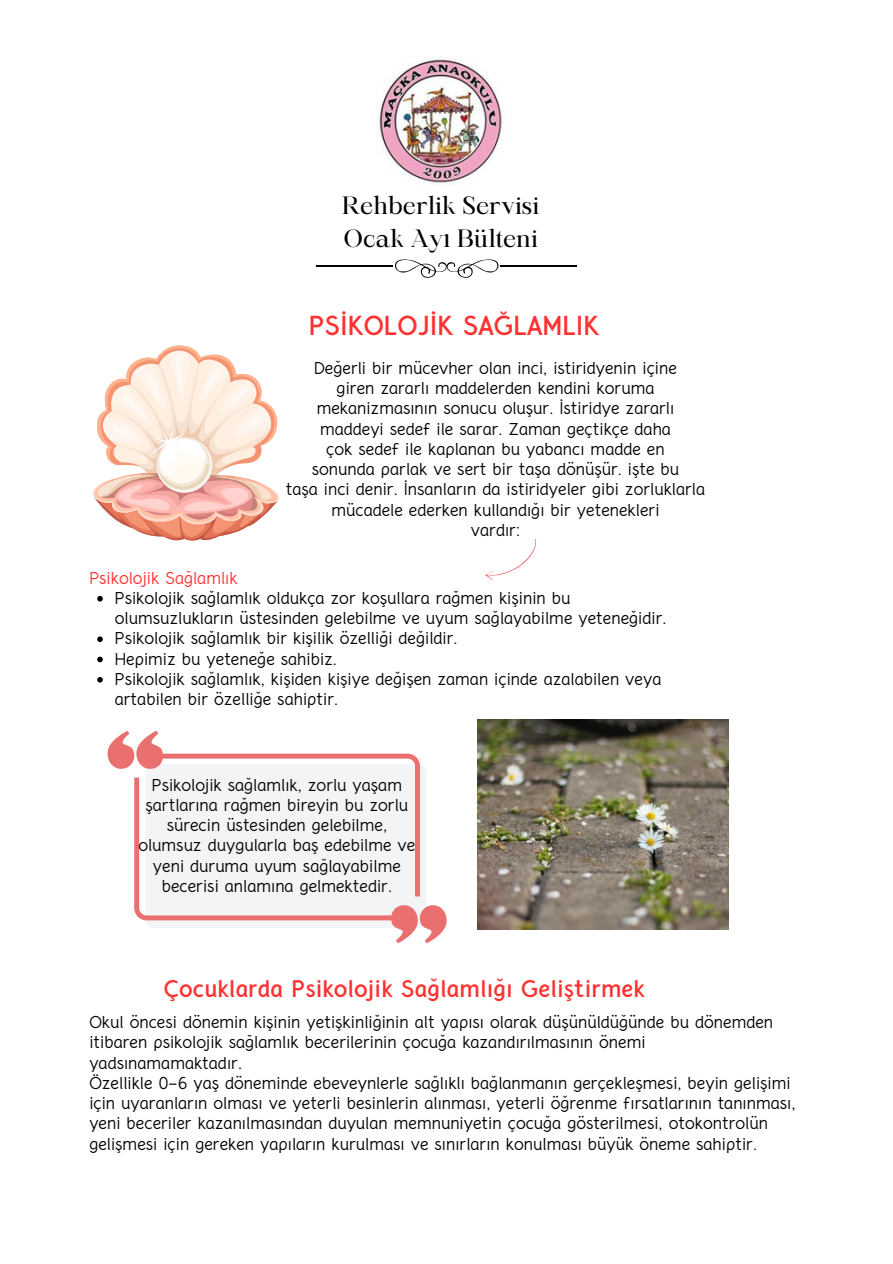
<style>
.page{position:relative;width:893px;height:1264px;background:#fff}
.page>*{position:absolute;margin:0;border:0;box-sizing:border-box;transform-origin:0 0}
.t1{font:24px "Maharlika";color:#000}
.t2{font:700 24px "Crusoe Text";color:#ff3131}
.t3{font:700 21px "Crusoe Text";color:#ff3131}
.t4{font:15px/20.2px "Crusoe Text";color:#000}
.t5{font:15px "Crusoe Text";color:#ff3131}
</style>
<div class="page">
<img style="left:376px;top:58px;width:129px;height:127px">
<hr style="left:500px;top:265px;width:76px;height:2px;background:#000">
<hr style="left:317px;top:265px;width:76px;height:2px;background:#000">
<svg style="left:395px;top:259px;width:103px;height:19px"></svg>
<svg style="left:92px;top:345px;width:187px;height:196px"></svg>
<img style="left:477px;top:719px;width:251px;height:210px">
<svg style="left:107px;top:730px;width:339px;height:213px"></svg>
<svg style="left:485px;top:539px;width:52px;height:42px"></svg>
<svg style="left:97px;top:596px;width:6px;height:5px"></svg>
<svg style="left:97px;top:636px;width:6px;height:6px"></svg>
<svg style="left:97px;top:656px;width:6px;height:6px"></svg>
<svg style="left:97px;top:677px;width:6px;height:5px"></svg>
<p class="t1" style="left:342px;top:196px;width:198px">Rehberlik Servisi</p>
<p class="t1" style="left:343px;top:228px;width:196px">Ocak Ayı Bülteni</p>
<p class="t2" style="left:309px;top:310px;width:292px">PSİKOLOJİK SAĞLAMLIK</p>
<p class="t4" style="left:314px;top:359px;width:364px">Değerli bir mücevher olan inci, istiridyenin içine</p>
<p class="t4" style="left:336px;top:379px;width:319px">giren zararlı maddelerden kendini koruma</p>
<p class="t4" style="left:316px;top:399px;width:359px">mekanizmasının sonucu oluşur. İstiridye zararlı</p>
<p class="t4" style="left:320px;top:420px;width:352px">maddeyi sedef ile sarar. Zaman geçtikçe daha</p>
<p class="t4" style="left:326px;top:440px;width:340px">çok sedef ile kaplanan bu yabancı madde en</p>
<p class="t4" style="left:312px;top:460px;width:369px">sonunda parlak ve sert bir taşa dönüşür. işte bu</p>
<p class="t4" style="left:286px;top:480px;width:421px">taşa inci denir. İnsanların da istiridyeler gibi zorluklarla</p>
<p class="t4" style="left:331px;top:501px;width:329px">mücadele ederken kullandığı bir yetenekleri</p>
<p class="t4" style="left:471px;top:521px;width:51px">vardır:</p>
<p class="t5" style="left:89px;top:567px;width:150px">Psikolojik Sağlamlık</p>
<p class="t4" style="left:115px;top:589px;width:553px">Psikolojik sağlamlık oldukça zor koşullara rağmen kişinin bu olumsuzlukların üstesinden gelebilme ve uyum sağlayabilme yeteneğidir.</p>
<p class="t4" style="left:115px;top:629px;width:344px">Psikolojik sağlamlık bir kişilik özelliği değildir.</p>
<p class="t4" style="left:115px;top:650px;width:224px">Hepimiz bu yeteneğe sahibiz.</p>
<p class="t4" style="left:115px;top:670px;width:548px">Psikolojik sağlamlık, kişiden kişiye değişen zaman içinde azalabilen veya artabilen bir özelliğe sahiptir.</p>
<p class="t4" style="left:138px;top:776px;width:278px;text-align:center">Psikolojik sağlamlık, zorlu yaşam şartlarına rağmen bireyin bu zorlu sürecin üstesinden gelebilme, olumsuz duygularla baş edebilme ve yeni duruma uyum sağlayabilme becerisi anlamına gelmektedir.</p>
<p class="t3" style="left:164px;top:974px;width:482px">Çocuklarda Psikolojik Sağlamlığı Geliştirmek</p>
<p class="t4" style="left:89px;top:1013px;width:685px">Okul öncesi dönemin kişinin yetişkinliğinin alt yapısı olarak düşünüldüğünde bu dönemden itibaren psikolojik sağlamlık becerilerinin çocuğa kazandırılmasının önemi yadsınamamaktadır.</p>
<p class="t4" style="left:89px;top:1074px;width:707px">Özellikle 0-6 yaş döneminde ebeveynlerle sağlıklı bağlanmanın gerçekleşmesi, beyin gelişimi için uyaranların olması ve yeterli besinlerin alınması, yeterli öğrenme fırsatlarının tanınması, yeni beceriler kazanılmasından duyulan memnuniyetin çocuğa gösterilmesi, otokontrolün gelişmesi için gereken yapıların kurulması ve sınırların konulması büyük öneme sahiptir.</p>
</div>
